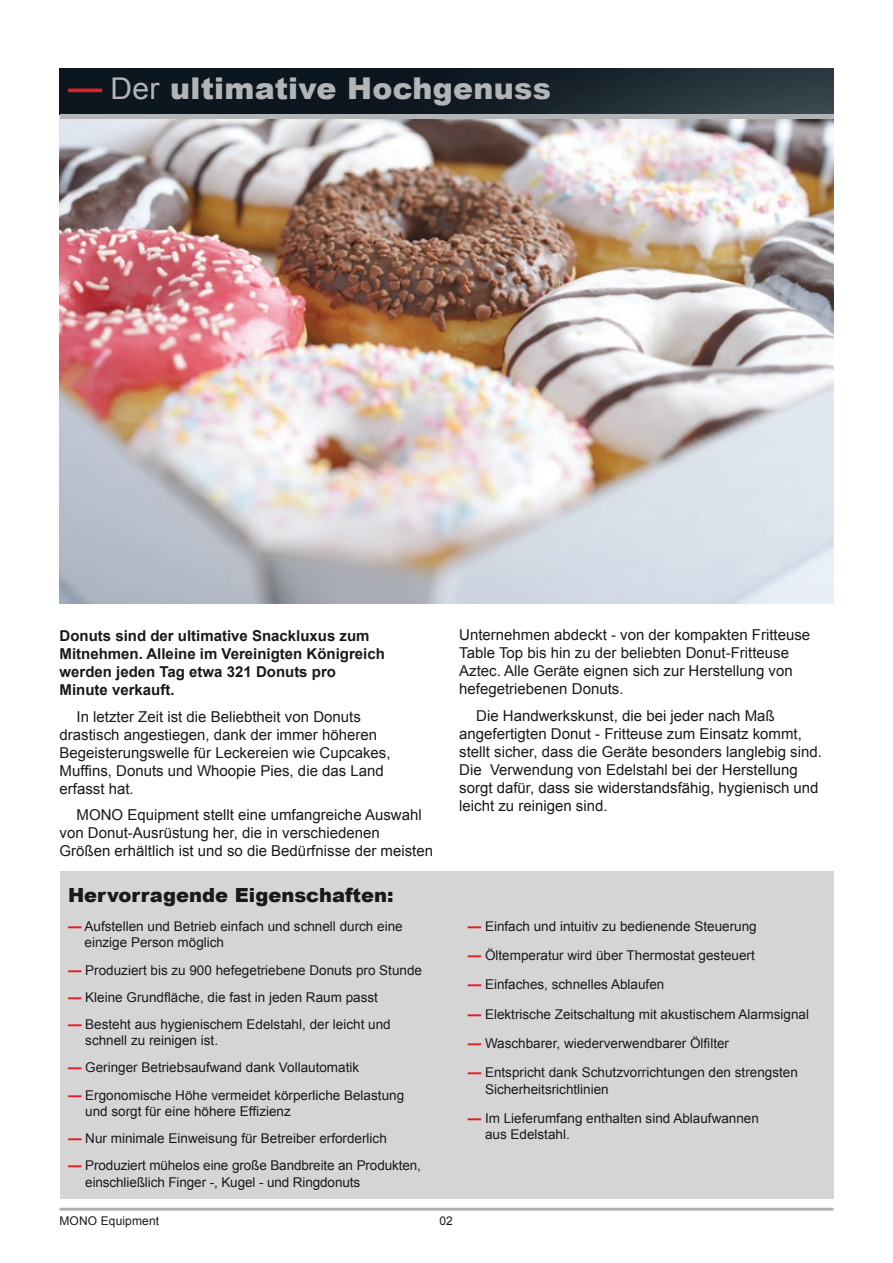
<style>
.page{position:relative;width:893px;height:1263px;background:#fff}
.page>*{position:absolute;margin:0;border:0;box-sizing:border-box;transform-origin:0 0}
.t1{font:900 30px "Arial";letter-spacing:.01em;color:#b2b4b5}
.t2{font:900 19.5px "Arial";color:#1a181b}
.t3{font:15px/18px "Arial";color:#1a181b}
.t4{font:700 15px/18px "Arial";color:#1a181b}
.t5{font:13.5px/16.5px "Arial";color:#1a181b}
.t6{font:12px "Arial";letter-spacing:.01em;color:#1a181b}
.s1{font-weight:400}
.s2{font-weight:700;color:#e21e26}
</style>
<div class="page">
<img style="left:60px;top:119px;width:773px;height:485px">
<hr style="left:60px;top:1208px;width:773px;height:3px;background:#b2b4b5">
<img style="left:60px;top:68px;width:773px;height:47px">
<hr style="left:60px;top:115px;width:773px;height:4px;background:#b2b4b5">
<hr style="left:68px;top:89px;width:34px;height:3px;background:#e21e26">
<div style="left:60px;top:872px;width:773px;height:327px;background:#d5d5d6"></div>
<h1 class="t1" style="left:111px;top:72px;width:442px"><span class="s1">Der</span> ultimative Hochgenuss</h1>
<p class="t4" style="left:60px;top:628px;width:327px">Donuts sind der ultimative Snackluxus zum Mitnehmen. Alleine im Vereinigten Königreich werden jeden Tag etwa 321 Donuts pro Minute verkauft.</p>
<p class="t3" style="left:60px;top:708px;width:332px;text-indent:17px">In letzter Zeit ist die Beliebtheit von Donuts drastisch angestiegen, dank der immer höheren Begeisterungswelle für Leckereien wie Cupcakes, Muffins, Donuts und Whoopie Pies, die das Land erfasst hat.</p>
<p class="t3" style="left:60px;top:806px;width:375px;text-indent:17px">MONO Equipment stellt eine umfangreiche Auswahl von Donut-Ausrüstung her, die in verschiedenen<br>Größen erhältlich ist und so die Bedürfnisse der meisten</p>
<h2 class="t2" style="left:68px;top:884px;width:327px">Hervorragende Eigenschaften:</h2>
<p class="t5" style="left:85px;top:918px;width:320px;text-indent:-17px"><span class="s2">—</span> Aufstellen und Betrieb einfach und schnell durch eine einzige Person möglich</p>
<p class="t5" style="left:68px;top:962px;width:355px"><span class="s2">—</span> Produziert bis zu 900 hefegetriebene Donuts pro Stunde</p>
<p class="t5" style="left:68px;top:989px;width:311px"><span class="s2">—</span> Kleine Grundfläche, die fast in jeden Raum passt</p>
<p class="t5" style="left:85px;top:1016px;width:307px;text-indent:-17px"><span class="s2">—</span> Besteht aus hygienischem Edelstahl, der leicht und schnell zu reinigen ist.</p>
<p class="t5" style="left:68px;top:1060px;width:293px"><span class="s2">—</span> Geringer Betriebsaufwand dank Vollautomatik</p>
<p class="t5" style="left:85px;top:1087px;width:320px;text-indent:-17px"><span class="s2">—</span> Ergonomische Höhe vermeidet körperliche Belastung und sorgt für eine höhere Effizienz</p>
<p class="t5" style="left:68px;top:1130px;width:320px"><span class="s2">—</span> Nur minimale Einweisung für Betreiber erforderlich</p>
<p class="t5" style="left:85px;top:1157px;width:337px;text-indent:-17px"><span class="s2">—</span> Produziert mühelos eine große Bandbreite an Produkten, einschließlich Finger -, Kugel - und Ringdonuts</p>
<p class="t3" style="left:459px;top:626px;width:352px">Unternehmen abdeckt - von der kompakten Fritteuse Table Top bis hin zu der beliebten Donut-Fritteuse Aztec. Alle Geräte eignen sich zur Herstellung von hefegetriebenen Donuts.</p>
<p class="t3" style="left:459px;top:707px;width:364px;text-indent:17px">Die Handwerkskunst, die bei jeder nach Maß angefertigten Donut - Fritteuse zum Einsatz kommt, stellt sicher, dass die Geräte besonders langlebig sind.<br>Die Verwendung von Edelstahl bei der Herstellung sorgt dafür, dass sie widerstandsfähig, hygienisch und leicht zu reinigen sind.</p>
<p class="t5" style="left:468px;top:918px;width:290px"><span class="s2">—</span> Einfach und intuitiv zu bedienende Steuerung</p>
<p class="t5" style="left:468px;top:947px;width:289px"><span class="s2">—</span> Öltemperatur wird über Thermostat gesteuert</p>
<p class="t5" style="left:468px;top:976px;width:198px"><span class="s2">—</span> Einfaches, schnelles Ablaufen</p>
<p class="t5" style="left:468px;top:1006px;width:343px"><span class="s2">—</span> Elektrische Zeitschaltung mit akustischem Alarmsignal</p>
<p class="t5" style="left:468px;top:1035px;width:263px"><span class="s2">—</span> Waschbarer, wiederverwendbarer Ölfilter</p>
<p class="t5" style="left:485px;top:1064px;width:314px;text-indent:-17px"><span class="s2">—</span> Entspricht dank Schutzvorrichtungen den strengsten<br>Sicherheitsrichtlinien</p>
<p class="t5" style="left:485px;top:1110px;width:275px;text-indent:-17px"><span class="s2">—</span> Im Lieferumfang enthalten sind Ablaufwannen aus Edelstahl.</p>
<p class="t6" style="left:60px;top:1213px;width:101px">MONO Equipment</p>
<p class="t6" style="left:440px;top:1213px;width:15px">02</p>
</div>
